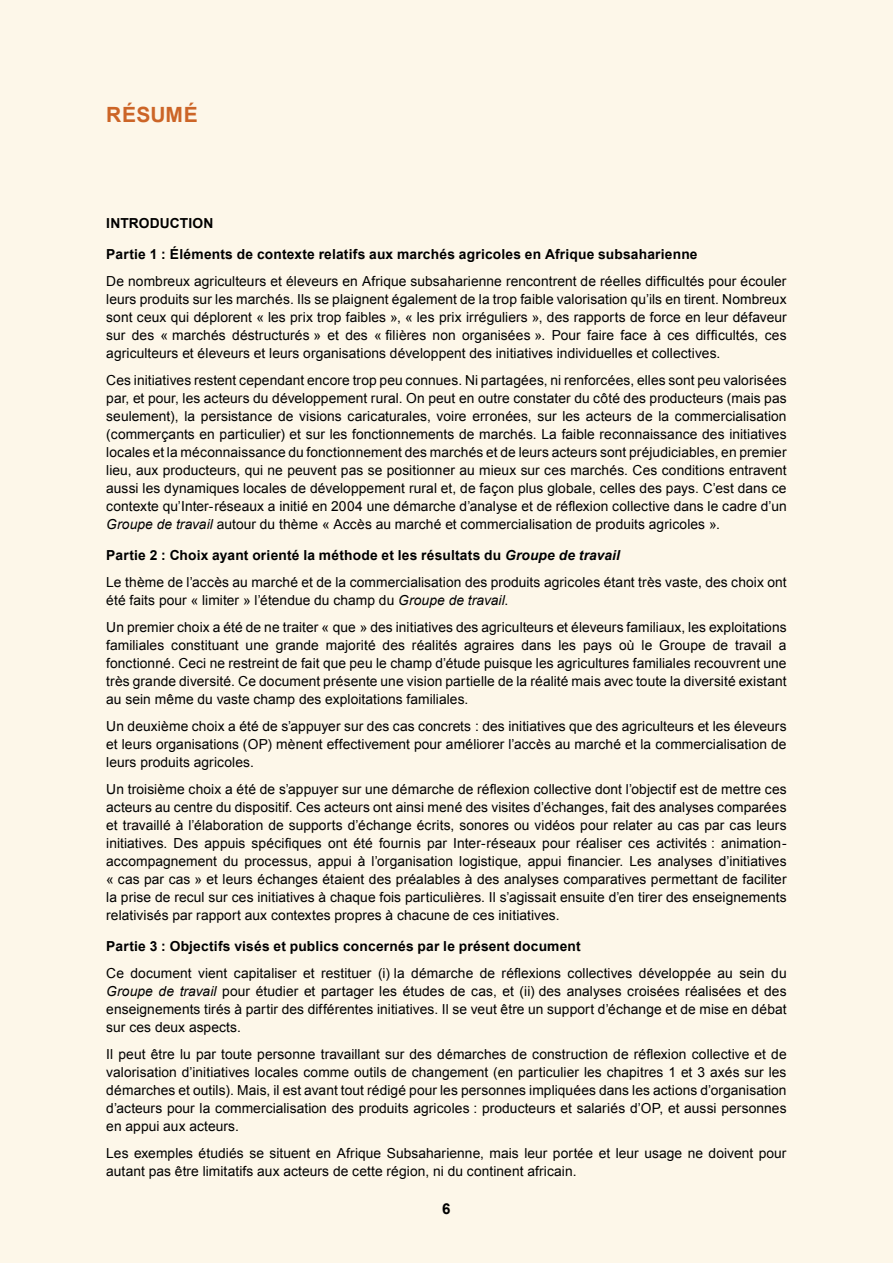
<style>
.page{position:relative;width:893px;height:1263px;background:#fdf7e9}
.page>*{position:absolute;margin:0;border:0;box-sizing:border-box;transform-origin:0 0}
.t1{font:700 21px "Arial";letter-spacing:.02em;color:#cc6527}
.t2{font:700 15px "Arial";color:#000}
.t3{font:13.8px/18px "Arial";letter-spacing:.005em;color:#000;text-align:justify}
.t4{font:700 13.8px "Arial";letter-spacing:.005em;color:#000}
.s1{font-weight:700}
.s2{font-style:italic}
.s3{font-weight:700;font-style:italic}
</style>
<div class="page">
<p class="t1" style="left:106px;top:102px;width:93px">RÉSUMÉ</p>
<p class="t4" style="left:106px;top:216px;width:109px">INTRODUCTION</p>
<p class="t3" style="left:106px;top:241px;width:682px;line-height:27px"><span class="s1">Partie 1 : Éléments de contexte relatifs aux marchés agricoles en Afrique subsaharienne<br></span>De nombreux agriculteurs et éleveurs en Afrique subsaharienne rencontrent de réelles difficultés pour écouler</p>
<p class="t3" style="left:106px;top:290px;width:682px">leurs produits sur les marchés. Ils se plaignent également de la trop faible valorisation qu’ils en tirent. Nombreux sont ceux qui déplorent « les prix trop faibles », « les prix irréguliers », des rapports de force en leur défaveur sur des « marchés déstructurés » et des « filières non organisées ». Pour faire face à ces difficultés, ces agriculteurs et éleveurs et leurs organisations développent des initiatives individuelles et collectives.</p>
<p class="t3" style="left:106px;top:371px;width:682px">Ces initiatives restent cependant encore trop peu connues. Ni partagées, ni renforcées, elles sont peu valorisées par, et pour, les acteurs du développement rural. On peut en outre constater du côté des producteurs (mais pas seulement), la persistance de visions caricaturales, voire erronées, sur les acteurs de la commercialisation (commerçants en particulier) et sur les fonctionnements de marchés. La faible reconnaissance des initiatives locales et la méconnaissance du fonctionnement des marchés et de leurs acteurs sont préjudiciables, en premier lieu, aux producteurs, qui ne peuvent pas se positionner au mieux sur ces marchés. Ces conditions entravent aussi les dynamiques locales de développement rural et, de façon plus globale, celles des pays. C’est dans ce contexte qu’Inter-réseaux a initié en 2004 une démarche d’analyse et de réflexion collective dans le cadre d’un <span class="s2">Groupe de travail</span> autour du thème « Accès au marché et commercialisation de produits agricoles ».</p>
<p class="t3" style="left:106px;top:541px;width:682px;line-height:27px"><span class="s1">Partie 2 : Choix ayant orienté la méthode et les résultats du</span> <span class="s3">Groupe de travail<br></span>Le thème de l’accès au marché et de la commercialisation des produits agricoles étant très vaste, des choix ont</p>
<p class="t3" style="left:106px;top:586px;width:682px;line-height:27px">été faits pour « limiter » l’étendue du champ du <span class="s2">Groupe de travail</span>.<br>Un premier choix a été de ne traiter « que » des initiatives des agriculteurs et éleveurs familiaux, les exploitations</p>
<p class="t3" style="left:106px;top:636px;width:682px">familiales constituant une grande majorité des réalités agraires dans les pays où le Groupe de travail a fonctionné. Ceci ne restreint de fait que peu le champ d’étude puisque les agricultures familiales recouvrent une très grande diversité. Ce document présente une vision partielle de la réalité mais avec toute la diversité existant au sein même du vaste champ des exploitations familiales.</p>
<p class="t3" style="left:106px;top:717px;width:682px">Un deuxième choix a été de s’appuyer sur des cas concrets : des initiatives que des agriculteurs et les éleveurs et leurs organisations (OP) mènent effectivement pour améliorer l’accès au marché et la commercialisation de leurs produits agricoles.</p>
<p class="t3" style="left:106px;top:780px;width:682px">Un troisième choix a été de s’appuyer sur une démarche de réflexion collective dont l’objectif est de mettre ces acteurs au centre du dispositif. Ces acteurs ont ainsi mené des visites d’échanges, fait des analyses comparées et travaillé à l’élaboration de supports d’échange écrits, sonores ou vidéos pour relater au cas par cas leurs initiatives. Des appuis spécifiques ont été fournis par Inter-réseaux pour réaliser ces activités : animation&shy;accompagnement du processus, appui à l’organisation logistique, appui financier. Les analyses d’initiatives « cas par cas » et leurs échanges étaient des préalables à des analyses comparatives permettant de faciliter la prise de recul sur ces initiatives à chaque fois particulières. Il s’agissait ensuite d’en tirer des enseignements relativisés par rapport aux contextes propres à chacune de ces initiatives.</p>
<p class="t3" style="left:106px;top:932px;width:682px;line-height:27px"><span class="s1">Partie 3 : Objectifs visés et publics concernés par le présent document<br></span>Ce document vient capitaliser et restituer (i) la démarche de réflexions collectives développée au sein du</p>
<p class="t3" style="left:106px;top:982px;width:682px"><span class="s2">Groupe de travail</span> pour étudier et partager les études de cas, et (ii) des analyses croisées réalisées et des enseignements tirés à partir des différentes initiatives. Il se veut être un support d’échange et de mise en débat sur ces deux aspects.</p>
<p class="t3" style="left:106px;top:1045px;width:682px">Il peut être lu par toute personne travaillant sur des démarches de construction de réflexion collective et de valorisation d’initiatives locales comme outils de changement (en particulier les chapitres 1 et 3 axés sur les démarches et outils). Mais, il est avant tout rédigé pour les personnes impliquées dans les actions d’organisation d’acteurs pour la commercialisation des produits agricoles : producteurs et salariés d’OP, et aussi personnes en appui aux acteurs.</p>
<p class="t3" style="left:106px;top:1144px;width:682px">Les exemples étudiés se situent en Afrique Subsaharienne, mais leur portée et leur usage ne doivent pour autant pas être limitatifs aux acteurs de cette région, ni du continent africain.</p>
<p class="t2" style="left:442px;top:1201px;width:10px">6</p>
</div>
